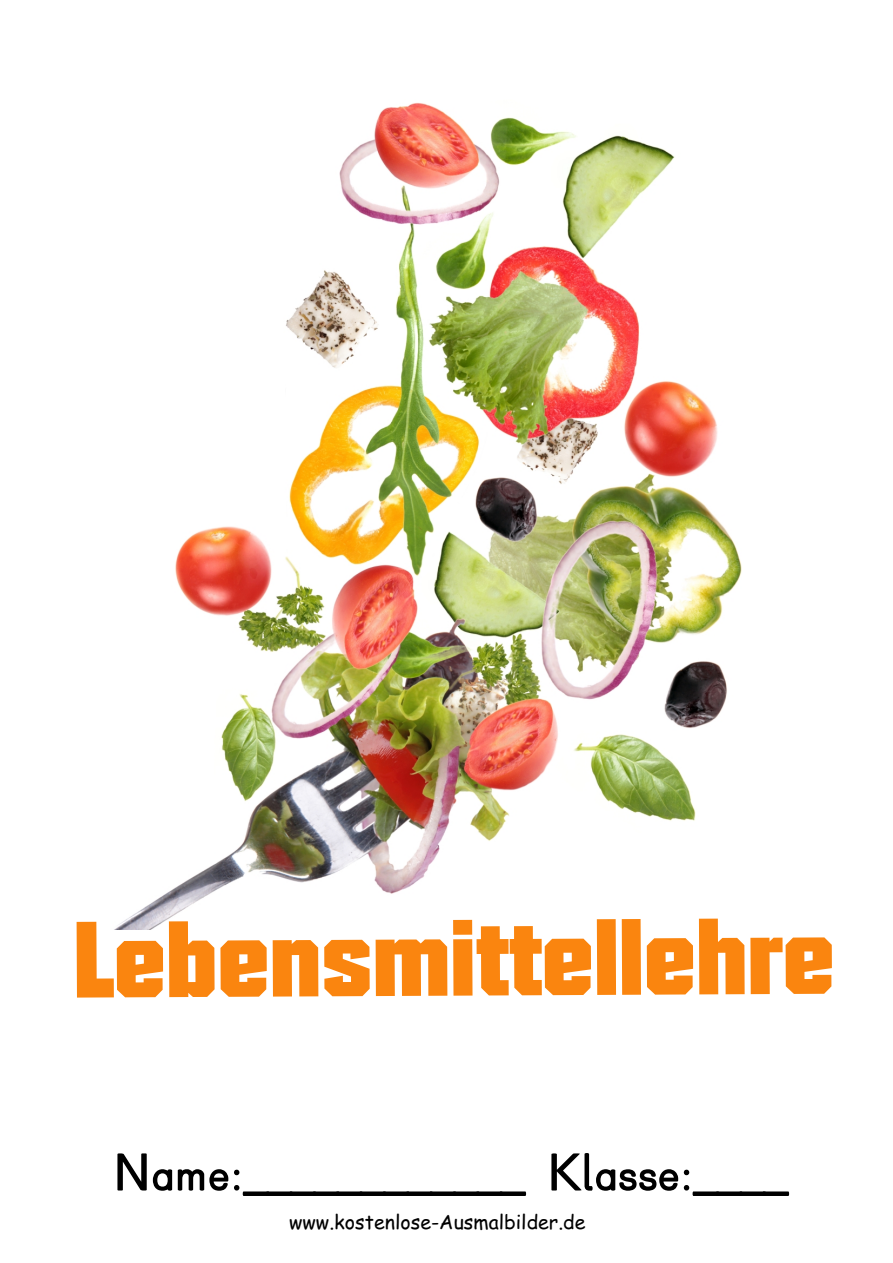
<style>
.page{position:relative;width:893px;height:1263px;background:#fff}
.page>*{position:absolute;margin:0;border:0;box-sizing:border-box;transform-origin:0 0}
.t1{font:105.15px "Autumn";letter-spacing:-.005em;color:#fa850f}
.t2{font:52.95px "AAA Schule";color:#000}
.t3{font:19.65px "Comic Sans MS";color:#000}
</style>
<div class="page">
<img style="left:115px;top:102px;width:627px;height:827px">
<h1 class="t1" style="left:74px;top:891px;width:763px">Lebensmittellehre</h1>
<h2 class="t2" style="left:113px;top:1152px;width:675px">Name:____________ Klasse:____</h2>
<p class="t3" style="left:289px;top:1213px;width:298px">www.kostenlose-Ausmalbilder.de</p>
</div>
